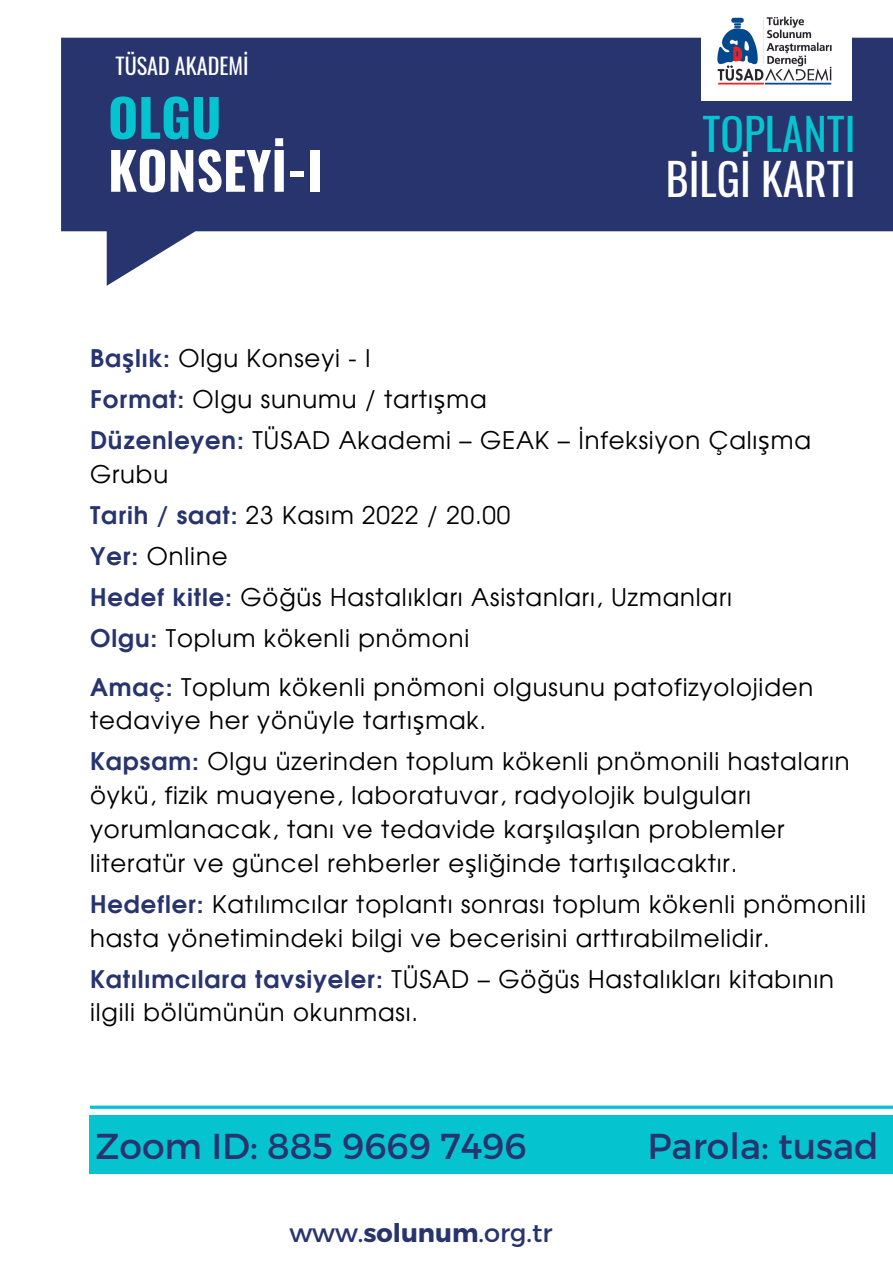
<style>
.page{position:relative;width:893px;height:1263px;background:#fff}
.page>*{position:absolute;margin:0;border:0;box-sizing:border-box;transform-origin:0 0}
.t1{font:700 51.6px "Oswald";color:#fff}
.t2{font:700 51.6px "Oswald";color:#05c4cf}
.t3{font:43.65px "Oswald";color:#fff}
.t4{font:43.65px "Oswald";color:#05c4cf}
.t5{font:36px "Montserrat";color:#27346e}
.t6{font:25.58px "Montserrat";color:#27346e}
.t7{font:24.3px/41.1px "Evolventa";letter-spacing:.035em;color:#000}
.t8{font:22.2px "Oswald";color:#fff}
.s1{font-weight:700;color:#27346e}
.s2{font-family:"Noto Sans";font-weight:700;color:#27346e}
.s3{font-family:"Noto Sans"}
.s4{font-weight:700}
</style>
<div class="page">
<div style="left:89px;top:1115px;width:804px;height:59px;background:#05c4cf"></div>
<svg style="left:90px;top:1105px;width:803px;height:4px;background:#30ced7"></svg>
<svg style="left:61px;top:38px;width:832px;height:248px;fill:#27346e"></svg>
<div style="left:701px;top:0;width:150px;height:100px;background:#fff"></div>
<img style="left:717px;top:16px;width:115px;height:69px">
<p class="t8" style="left:116px;top:49px;width:135px">TÜSAD AKADEMİ</p>
<h1 class="t2" style="left:108px;top:77px;width:115px">OLGU</h1>
<h1 class="t1" style="left:108px;top:130px;width:216px">KONSEYİ-I</h1>
<h2 class="t4" style="left:702px;top:100px;width:155px">TOPLANTI</h2>
<h2 class="t3" style="left:666px;top:145px;width:191px">BİLGİ KARTI</h2>
<p class="t7" style="left:90px;top:339px;width:722px"><span class="s1">Ba</span><span class="s2">ş</span><span class="s1">lık:</span> Olgu Konseyi - I<br><span class="s1">Format:</span> Olgu sunumu / tartı<span class="s3">ş</span>ma<br><span class="s1">Düzenleyen:</span> TÜSAD Akademi – GEAK – İnİ feksiyon Çalı<span class="s3">ş</span>ma</p>
<p class="t7" style="left:90px;top:455px;width:643px">Grubu<br><span class="s1">Tarih / saat:</span> 23 Kasım 2022 / 20.00<br><span class="s1">Yer:</span> Online<br><span class="s1">Hedef kitle:</span> Göğüs Hastalıkları Asistanları, Uzmanları<br><span class="s1">Olgu:</span> Toplum kökenli pnömoni</p>
<p class="t7" style="left:90px;top:671px;width:725px;line-height:33.8px"><span class="s1">Amaç:</span> Toplum kökenli pnömoni olgusunu patofizyolojiden tedaviye her yönüyle tartı<span class="s3">ş</span>mak.</p>
<p class="t7" style="left:90px;top:746px;width:761px;line-height:33.8px"><span class="s1">Kapsam:</span> Olgu üzerinden toplum kökenli pnömonili hastaların öykü, fizik muayene, laboratuvar, radyolojik bulguları yorumlanacak, tanı ve tedavide kar<span class="s3">ş</span>ıla<span class="s3">ş</span>ılan problemler literatür ve güncel rehberler e<span class="s3">ş</span>liğinde tartı<span class="s3">ş</span>ılacaktır.</p>
<p class="t7" style="left:90px;top:889px;width:777px;line-height:33.8px"><span class="s1">Hedefler:</span> Katılımcılar toplantı sonrası toplum kökenli pnömonili hasta yönetimindeki bilgi ve becerisini arttırabilmelidir.</p>
<p class="t7" style="left:90px;top:963px;width:745px;line-height:33.8px"><span class="s1">Katılımcılara tavsiyeler:</span> TÜSAD – Göğüs Hastalıkları kitabının ilgili bölümünün okunması.</p>
<h3 class="t5" style="left:96px;top:1123px;width:432px">Zoom ID: 885 9669 7496</h3>
<h3 class="t5" style="left:647px;top:1123px;width:233px">Parola: tusad</h3>
<p class="t6" style="left:289px;top:1216px;width:265px">www.<span class="s4">solunum</span>.org.tr</p>
</div>
